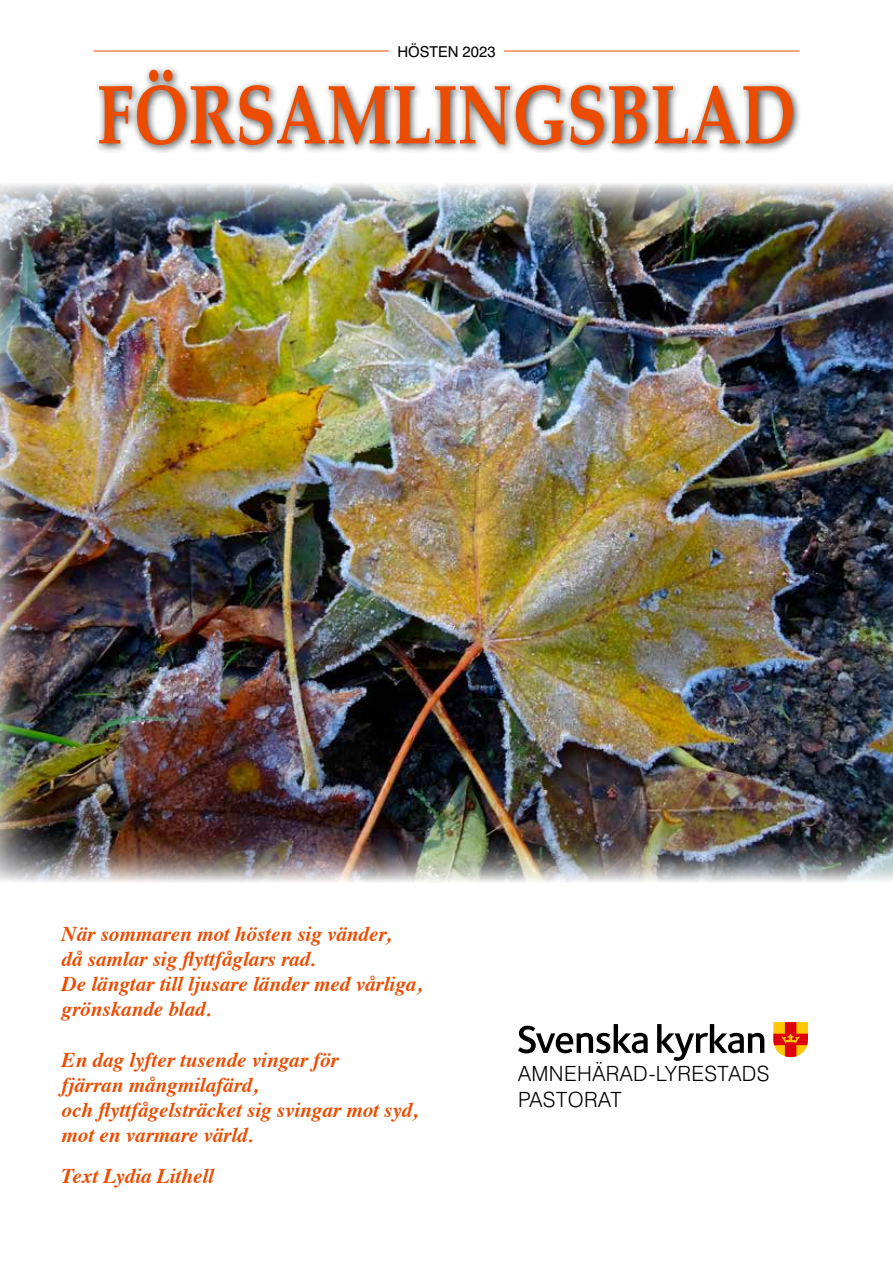
<style>
.page{position:relative;width:893px;height:1263px;background:#fff}
.page>*{position:absolute;margin:0;border:0;box-sizing:border-box;transform-origin:0 0}
.t1{font:700 84px "Palatino";color:#ec4c00;scale:.78 1}
.t2{font:italic 700 21px/25.2px "Times";color:#ec4c00}
.t3{font:300 21px/25.2px "Swiss 721 BT";letter-spacing:.02em;color:#000}
.t4{font:15px "Swiss 721 BT";color:#000}
</style>
<div class="page">
<svg style="left:518px;top:1024px;width:130px;height:29px"></svg>
<svg style="left:657px;top:1024px;width:107px;height:37px"></svg>
<svg style="left:773px;top:1022px;width:35px;height:35px"></svg>
<hr style="left:94px;top:51px;width:295px;height:1px;background:#ec4c00">
<hr style="left:504px;top:51px;width:295px;height:1px;background:#ec4c00">
<div style="left:93px;top:65px;width:710px;height:90px;background:#000;opacity:.75"></div>
<img style="left:0;top:183px;width:893px;height:699px">
<p class="t4" style="left:397px;top:43px;width:100px">HÖSTEN 2023</p>
<h1 class="t1" style="left:97px;top:43px;width:897px">FÖRSAMLINGSBLAD</h1>
<p class="t2" style="left:62px;top:919px;width:361px">När sommaren mot hösten sig vänder,<br>då samlar sig flyttfåglars rad.<br>De längtar till ljusare länder med vårliga, grönskande blad.</p>
<p class="t2" style="left:62px;top:1045px;width:357px">En dag lyfter tusende vingar för<br>fjärran mångmilafärd,<br>och flyttfågelsträcket sig svingar mot syd, mot en varmare värld.</p>
<p class="t2" style="left:62px;top:1161px;width:154px">Text Lydia Lithell</p>
<p class="t3" style="left:518px;top:1061px;width:253px">AMNEHÄRAD-LYRESTADS<br>PASTORAT</p>
</div>
